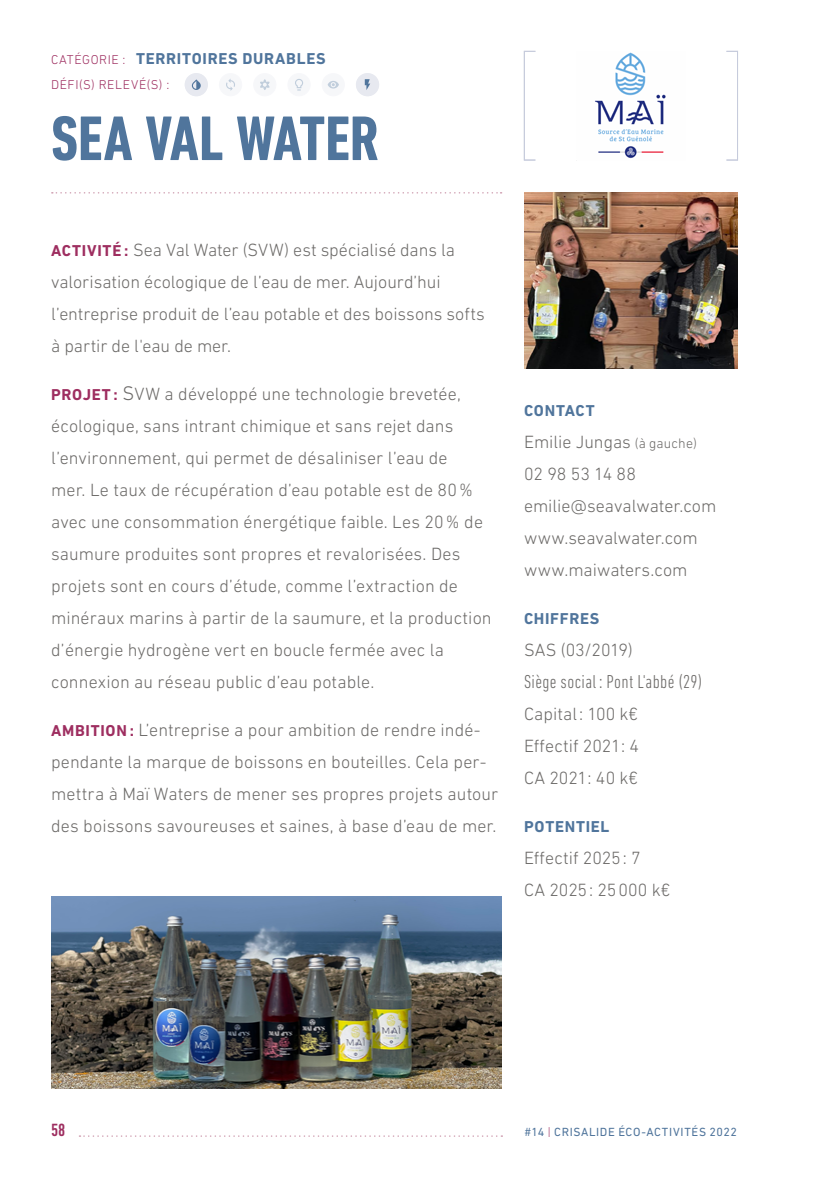
<style>
.page{position:relative;width:840px;height:1191px;background:#fff}
.page>*{position:absolute;margin:0;border:0;box-sizing:border-box;transform-origin:0 0}
.t1{font:700 condensed 64px "DIN Next LT Pro";letter-spacing:-.005em;color:#50759c}
.t2{font:300 condensed 19px "DIN Next LT Pro";letter-spacing:.02em;color:#6c6a68}
.t3{font:300 18px/32px "DIN Next LT Pro";letter-spacing:.005em;color:#6c6a68}
.t4{font:500 condensed 18px "DIN Next LT Pro";color:#9e2e60}
.t5{font:700 16px "DIN Next LT Pro";letter-spacing:.045em;color:#50759c}
.t6{font:300 13px/25.4px "DIN Next LT Pro";letter-spacing:.045em;color:#9e2e60}
.t7{font:12px "DIN Next LT Pro";letter-spacing:.055em;color:#50759c}
.s1{font-weight:700;font-size:16px;color:#9e2e60}
.s2{font-size:20px}
.s3{font-size:14px}
.s4{font-weight:300;color:#9e2e60}
</style>
<div class="page">
<svg style="left:79px;top:1135px;width:423px;height:1px"></svg>
<div style="left:219px;top:74px;width:22px;height:22px;background:#f6f7f9;border-radius:50%"></div>
<div style="left:219px;top:73px;width:23px;height:23px;border:1px solid #e7e9f0;border-radius:50%"></div>
<svg style="left:226px;top:79px;width:9px;height:12px"></svg>
<div style="left:322px;top:74px;width:22px;height:22px;background:#f6f7f9;border-radius:50%"></div>
<div style="left:322px;top:73px;width:22px;height:23px;border:1px solid #e7e9f0;border-radius:50%"></div>
<svg style="left:327px;top:81px;width:12px;height:8px"></svg>
<div style="left:288px;top:74px;width:22px;height:22px;background:#f6f7f9;border-radius:50%"></div>
<div style="left:287px;top:73px;width:23px;height:23px;border:1px solid #e7e9f0;border-radius:50%"></div>
<svg style="left:295px;top:79px;width:8px;height:12px"></svg>
<div style="left:253px;top:74px;width:23px;height:22px;background:#f6f7f9;border-radius:50%"></div>
<div style="left:253px;top:73px;width:23px;height:23px;border:1px solid #e7e9f0;border-radius:50%"></div>
<svg style="left:260px;top:79px;width:9px;height:11px"></svg>
<div style="left:356px;top:74px;width:22px;height:22px;background:#e7e9f0;border-radius:50%"></div>
<div style="left:356px;top:73px;width:23px;height:23px;border:1px solid #e7e9f0;border-radius:50%"></div>
<svg style="left:364px;top:79px;width:6px;height:11px"></svg>
<div style="left:185px;top:74px;width:22px;height:22px;background:#e7e9f0;border-radius:50%"></div>
<div style="left:185px;top:73px;width:22px;height:23px;border:1px solid #e7e9f0;border-radius:50%"></div>
<svg style="left:192px;top:79px;width:9px;height:11px"></svg>
<img style="left:595px;top:52px;width:71px;height:107px">
<img style="left:524px;top:192px;width:213px;height:176px">
<div style="left:523px;top:51px;width:12px;height:109px;border:1px solid #c6cbdc"></div>
<img style="left:51px;top:896px;width:450px;height:192px">
<svg style="left:52px;top:192px;width:449px;height:2px"></svg>
<p class="t6" style="left:51px;top:47px;width:120px">CATÉGORIE :<br>DÉFI(S) RELEVÉ(S) :</p>
<p class="t5" style="left:136px;top:49px;width:191px">TERRITOIRES DURABLES</p>
<h1 class="t1" style="left:51px;top:102px;width:329px">SEA VAL WATER</h1>
<p class="t3" style="left:51px;top:234px;width:435px"><span class="s1">ACTIVITÉ :</span> Sea Val Water (SVW) est spécialisé dans la valorisation écologique de l’eau de mer. Aujourd’hui l’entreprise produit de l’eau potable et des boissons softs à partir de l'eau de mer.</p>
<p class="t3" style="left:51px;top:378px;width:442px"><span class="s1">PROJET :</span> <span class="s2">S</span>VW a développé une technologie brevetée, écologique, sans intrant chimique et sans rejet dans l’environnement, qui permet de désaliniser l’eau de<br>mer. Le taux de récupération d’eau potable est de 80% avec une consommation énergétique faible. Les 20% de saumure produites sont propres et revalorisées. Des projets sont en cours d’étude, comme l’extraction de minéraux marins à partir de la saumure, et la production d’énergie hydrogène vert en boucle fermée avec la connexion au réseau public d’eau potable.</p>
<p class="t3" style="left:51px;top:714px;width:448px"><span class="s1">AMBITION :</span> L’entreprise a pour ambition de rendre indé&shy;pendante la marque de boissons en bouteilles. Cela per&shy;mettra à Maï Waters de mener ses propres projets autour des boissons savoureuses et saines, à base d’eau de mer.</p>
<p class="t5" style="left:523px;top:401px;width:72px">CONTACT</p>
<p class="t3" style="left:523px;top:426px;width:194px">Emilie Jungas <span class="s3">(à gauche)<br></span>02 98 53 14 88 emilie@seavalwater.com www.seavalwater.com www.maiwaters.com</p>
<p class="t5" style="left:523px;top:609px;width:77px">CHIFFRES</p>
<p class="t3" style="left:523px;top:634px;width:110px">SAS (03/2019)</p>
<p class="t2" style="left:523px;top:671px;width:180px">Siège social : Pont L'abbé (29)</p>
<p class="t3" style="left:523px;top:698px;width:116px;text-align:justify">Capital: 100 k€ Effectif 2021: 4<br>CA 2021: 40 k€</p>
<p class="t5" style="left:523px;top:817px;width:87px">POTENTIEL</p>
<p class="t3" style="left:523px;top:842px;width:148px">Effectif 2025: 7<br>CA 2025: 25000 k€</p>
<p class="t4" style="left:51px;top:1120px;width:16px">58</p>
<p class="t7" style="left:524px;top:1125px;width:214px">#14 <span class="s4">|</span> CRISALIDE ÉCO-ACTIVITÉS 2022</p>
</div>
